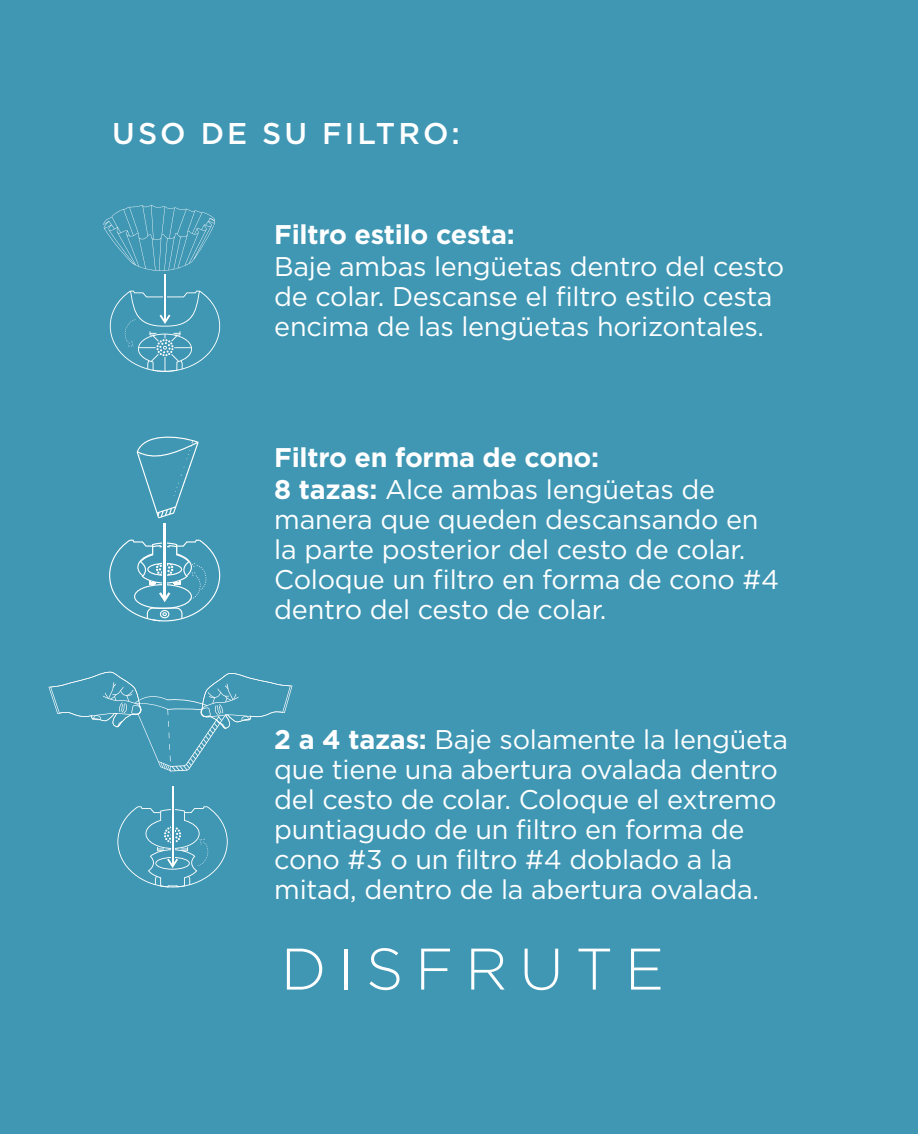
<style>
.page{position:relative;width:918px;height:1134px;background:#3f97b4}
.page>*{position:absolute;margin:0;border:0;box-sizing:border-box;transform-origin:0 0}
.t1{font:300 58.5px "Gotham";letter-spacing:.2em;color:#fff}
.t2{font:500 30px "Gotham";letter-spacing:.1em;color:#fff}
.t3{font:27px/30px "Gotham";letter-spacing:-.01em;color:#fff}
.t4{font:700 27px/32.7px "Gotham";letter-spacing:-.01em;color:#fff}
.s1{font-weight:400}
.s2{font-weight:700}
</style>
<div class="page">
<hr style="left:172px;top:786px;width:2px;height:79px;background:#fff">
<svg style="left:117px;top:806px;width:111px;height:81px"></svg>
<svg style="left:49px;top:672px;width:243px;height:99px"></svg>
<svg style="left:103px;top:205px;width:112px;height:66px"></svg>
<hr style="left:164px;top:275px;width:2px;height:46px;background:#fff">
<svg style="left:110px;top:291px;width:110px;height:81px"></svg>
<svg style="left:137px;top:436px;width:62px;height:82px"></svg>
<svg style="left:163px;top:523px;width:1px;height:17px"></svg>
<hr style="left:164px;top:523px;width:2px;height:76px;background:#fff">
<svg style="left:109px;top:540px;width:111px;height:81px"></svg>
<p class="t2" style="left:112px;top:117px;width:349px">USO DE SU FILTRO:</p>
<p class="t4" style="left:274px;top:217px;width:242px">Filtro estilo cesta:</p>
<p class="t3" style="left:274px;top:251px;width:511px">Baje ambas lengüetas dentro del cesto de colar. Descanse el filtro estilo cesta encima de las lengüetas horizontales.</p>
<p class="t4" style="left:274px;top:440px;width:442px">Filtro en forma de cono:<br>8 tazas: <span class="s1">Alce ambas lengüetas de</span></p>
<p class="t3" style="left:274px;top:504px;width:506px">manera que queden descansando en la parte posterior del cesto de colar.<br>Coloque un filtro en forma de cono #4 dentro del cesto de colar.</p>
<p class="t3" style="left:274px;top:724px;width:515px"><span class="s2">2 a 4 tazas:</span> Baje solamente la lengüeta que tiene una abertura ovalada dentro del cesto de colar. Coloque el extremo puntiagudo de un filtro en forma de cono #3 o un filtro #4 doblado a la mitad, dentro de la abertura ovalada.</p>
<h1 class="t1" style="left:281px;top:937px;width:385px">DISFRUTE</h1>
</div>
